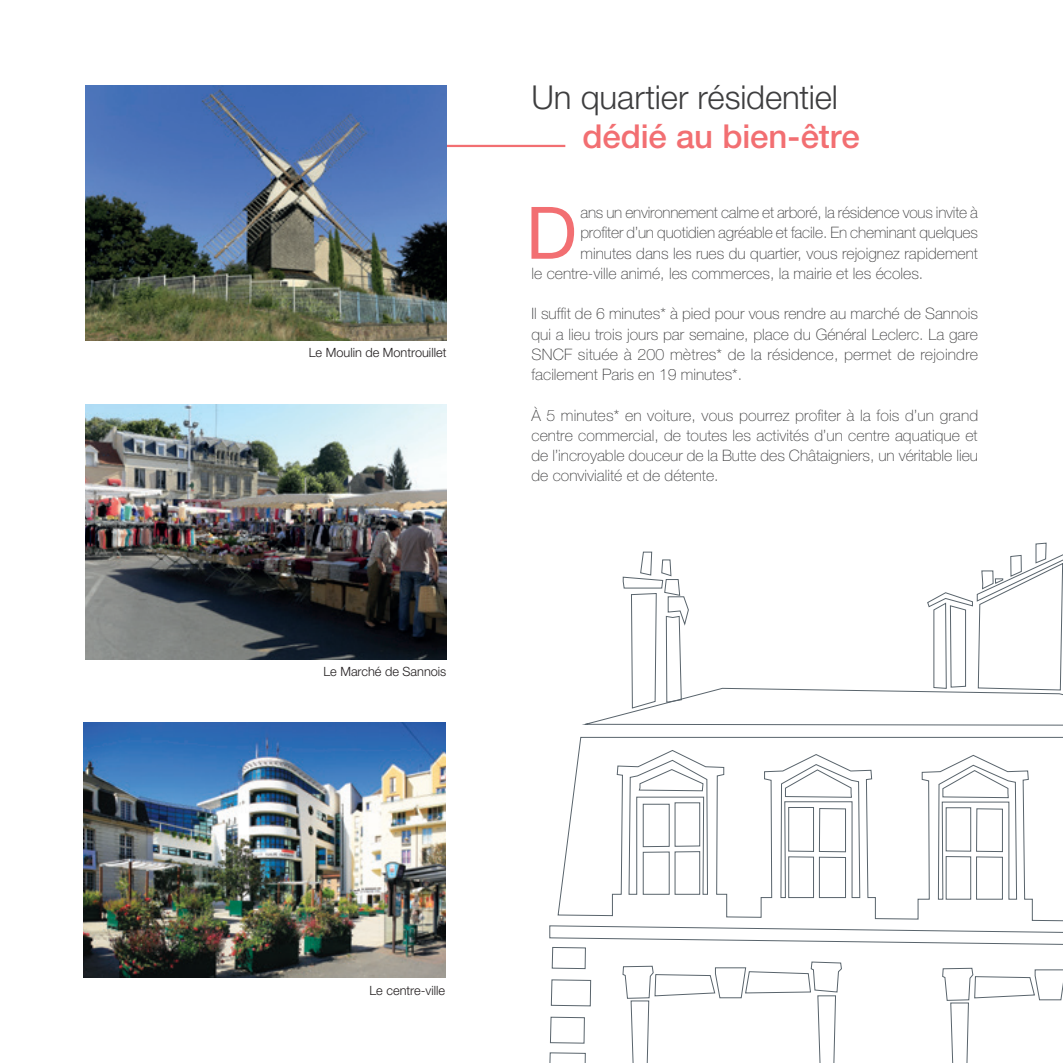
<style>
.page{position:relative;width:1063px;height:1063px;background:#fff}
.page>*{position:absolute;margin:0;border:0;box-sizing:border-box;transform-origin:0 0}
.t1{font:72.45px "Helvetica Neue LT Std";color:#f26f72}
.t2{font:300 33px "Helvetica Neue LT Std";letter-spacing:-.005em;color:#3e3e3f}
.t3{font:500 33px "Helvetica Neue LT Std";letter-spacing:-.005em;color:#f26f72}
.t4{font:100 15.75px/20.2px "Helvetica Neue LT Std";color:#3e3e3f;text-align:justify}
.t5{font:300 12.75px "Helvetica Neue LT Std";color:#231f20}
</style>
<div class="page">
<hr style="left:446px;top:145px;width:119px;height:2px;background:#f26f72">
<img style="left:84px;top:723px;width:361px;height:255px">
<img style="left:85px;top:404px;width:361px;height:255px">
<img style="left:85px;top:85px;width:361px;height:255px">
<svg style="left:558px;top:737px;width:505px;height:185px"></svg>
<div style="left:819px;top:808px;width:27px;height:44px;border:1px solid #59646c"></div>
<svg style="left:938px;top:765px;width:79px;height:135px"></svg>
<svg style="left:583px;top:543px;width:480px;height:183px"></svg>
<svg style="left:549px;top:925px;width:514px;height:138px"></svg>
<p class="t5" style="left:309px;top:344px;width:139px">Le Moulin de Montrouillet</p>
<p class="t5" style="left:323px;top:664px;width:125px">Le Marché de Sannois</p>
<h2 class="t2" style="left:531px;top:77px;width:308px">Un quartier résidentiel</h2>
<h2 class="t3" style="left:583px;top:117px;width:279px">dédié au bien-être</h2>
<h1 class="t1" style="left:526px;top:190px;width:53px">D</h1>
<p class="t4" style="left:580px;top:202px;width:399px">ans un environnement calme et arboré, la résidence vous invite à</p>
<p class="t4" style="left:580px;top:223px;width:399px">profiter d’un quotidien agréable et facile. En cheminant quelques</p>
<p class="t4" style="left:580px;top:243px;width:399px">minutes dans les rues du quartier, vous rejoignez rapidement</p>
<p class="t4" style="left:532px;top:263px;width:393px">le centre-ville animé, les commerces, la mairie et les écoles.</p>
<p class="t4" style="left:531px;top:304px;width:448px">Il suffit de 6 minutes* à pied pour vous rendre au marché de Sannois qui a lieu trois jours par semaine, place du Général Leclerc. La gare SNCF située à 200 mètres* de la résidence, permet de rejoindre facilement Paris en 19 minutes*.</p>
<p class="t4" style="left:531px;top:405px;width:448px">À 5 minutes* en voiture, vous pourrez profiter à la fois d’un grand centre commercial, de toutes les activités d’un centre aquatique et de l’incroyable douceur de la Butte des Châtaigniers, un véritable lieu de convivialité et de détente.</p>
<p class="t5" style="left:369px;top:983px;width:77px">Le centre-ville</p>
</div>
